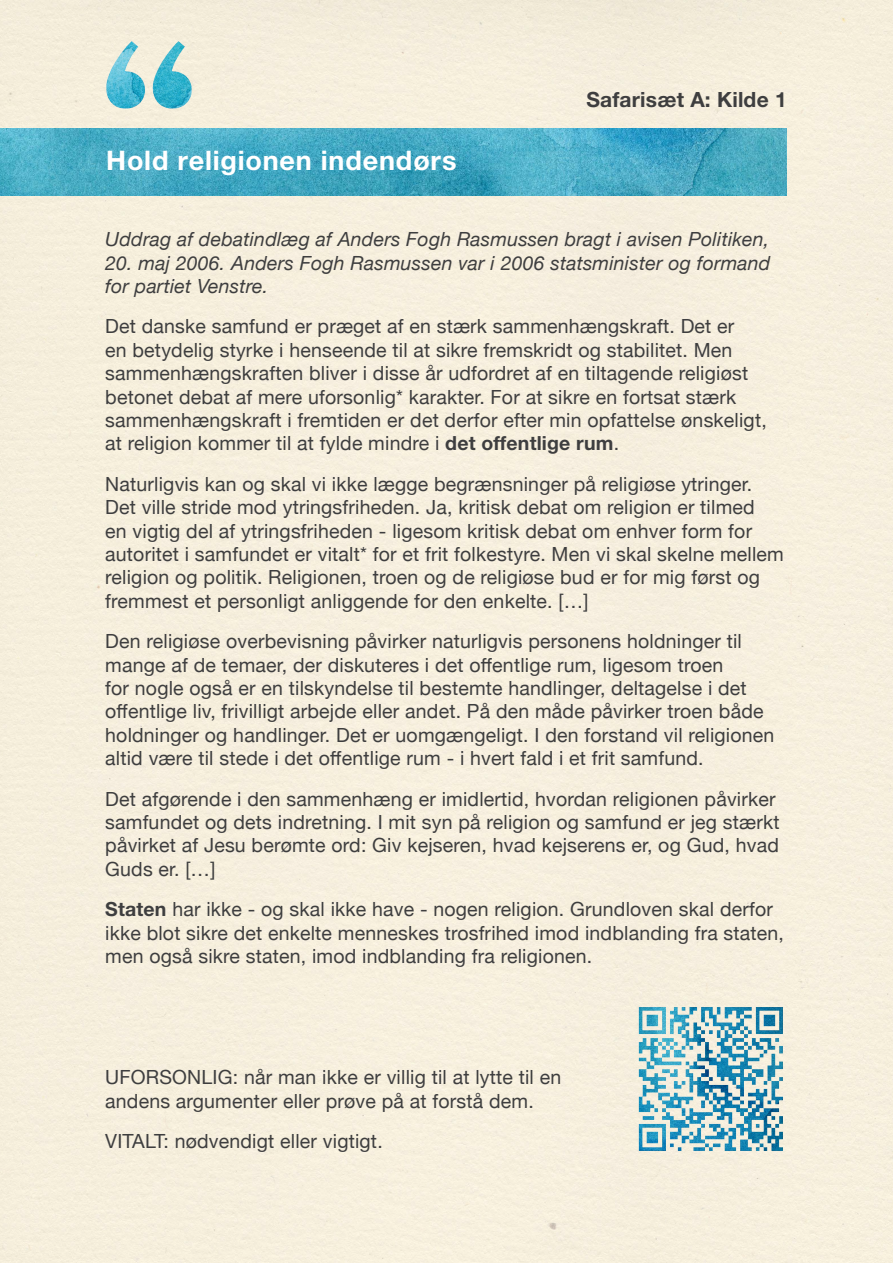
<style>
.page{position:relative;width:893px;height:1263px;background:#f6efdd}
.page>*{position:absolute;margin:0;border:0;box-sizing:border-box;transform-origin:0 0}
.stor_tekst_HVID{font:700 27px "Helvetica Neue";letter-spacing:.03em;color:#fff}
.t1{font:700 21px "Helvetica Neue";letter-spacing:.01em;color:#3e3e3f}
.t2{font:19.5px/23.4px "Helvetica Neue";letter-spacing:.01em;color:#3e3e3f}
.t3{font:italic 19.5px/23.4px "Helvetica Neue";letter-spacing:.01em;color:#3e3e3f}
.s1{font-weight:700}
</style>
<div class="page">
<img style="left:0;top:129px;width:787px;height:67px">
<img style="left:85px;top:26px;width:132px;height:109px">
<img style="left:634px;top:1001px;width:155px;height:156px">
<p class="stor_tekst_HVID" style="left:106px;top:144px;width:352px">Hold religionen indendørs</p>
<p class="t1" style="left:586px;top:86px;width:202px">Safarisæt A: Kilde 1</p>
<p class="t3" style="left:105px;top:227px;width:665px">Uddrag af debatindlæg af Anders Fogh Rasmussen bragt i avisen Politiken,</p>
<p class="t3" style="left:105px;top:251px;width:667px">20. maj 2006. Anders Fogh Rasmussen var i 2006 statsminister og formand for partiet Venstre.</p>
<p class="t2" style="left:105px;top:316px;width:663px">Det danske samfund er præget af en stærk sammenhængskraft. Det er<br>en betydelig styrke i henseende til at sikre fremskridt og stabilitet. Men sammenhængskraften bliver i disse år udfordret af en tiltagende religiøst betonet debat af mere uforsonlig* karakter. For at sikre en fortsat stærk sammenhængskraft i fremtiden er det derfor efter min opfattelse ønskeligt, at religion kommer til at fylde mindre i <span class="s1">det offentlige rum</span>.</p>
<p class="t2" style="left:105px;top:473px;width:680px">Naturligvis kan og skal vi ikke lægge begrænsninger på religiøse ytringer.<br>Det ville stride mod ytringsfriheden. Ja, kritisk debat om religion er tilmed<br>en vigtig del af ytringsfriheden - ligesom kritisk debat om enhver form for autoritet i samfundet er vitalt* for et frit folkestyre. Men vi skal skelne mellem religion og politik. Religionen, troen og de religiøse bud er for mig først og fremmest et personligt anliggende for den enkelte. […]</p>
<p class="t2" style="left:105px;top:631px;width:671px">Den religiøse overbevisning påvirker naturligvis personens holdninger til mange af de temaer, der diskuteres i det offentlige rum, ligesom troen<br>for nogle også er en tilskyndelse til bestemte handlinger, deltagelse i det offentlige liv, frivilligt arbejde eller andet. På den måde påvirker troen både holdninger og handlinger. Det er uomgængeligt. I den forstand vil religionen altid være til stede i det offentlige rum - i hvert fald i et frit samfund.</p>
<p class="t2" style="left:105px;top:788px;width:676px">Det afgørende i den sammenhæng er imidlertid, hvordan religionen påvirker samfundet og dets indretning. I mit syn på religion og samfund er jeg stærkt påvirket af Jesu berømte ord: Giv kejseren, hvad kejserens er, og Gud, hvad Guds er. […]</p>
<p class="t2" style="left:105px;top:899px;width:680px"><span class="s1">Staten</span> har ikke - og skal ikke have - nogen religion. Grundloven skal derfor ikke blot sikre det enkelte menneskes trosfrihed imod indblanding fra staten, men også sikre staten, imod indblanding fra religionen.</p>
<p class="t2" style="left:105px;top:1067px;width:458px">UFORSONLIG: når man ikke er villig til at lytte til en andens argumenter eller prøve på at forstå dem.</p>
<p class="t2" style="left:105px;top:1131px;width:279px">VITALT: nødvendigt eller vigtigt.</p>
</div>
